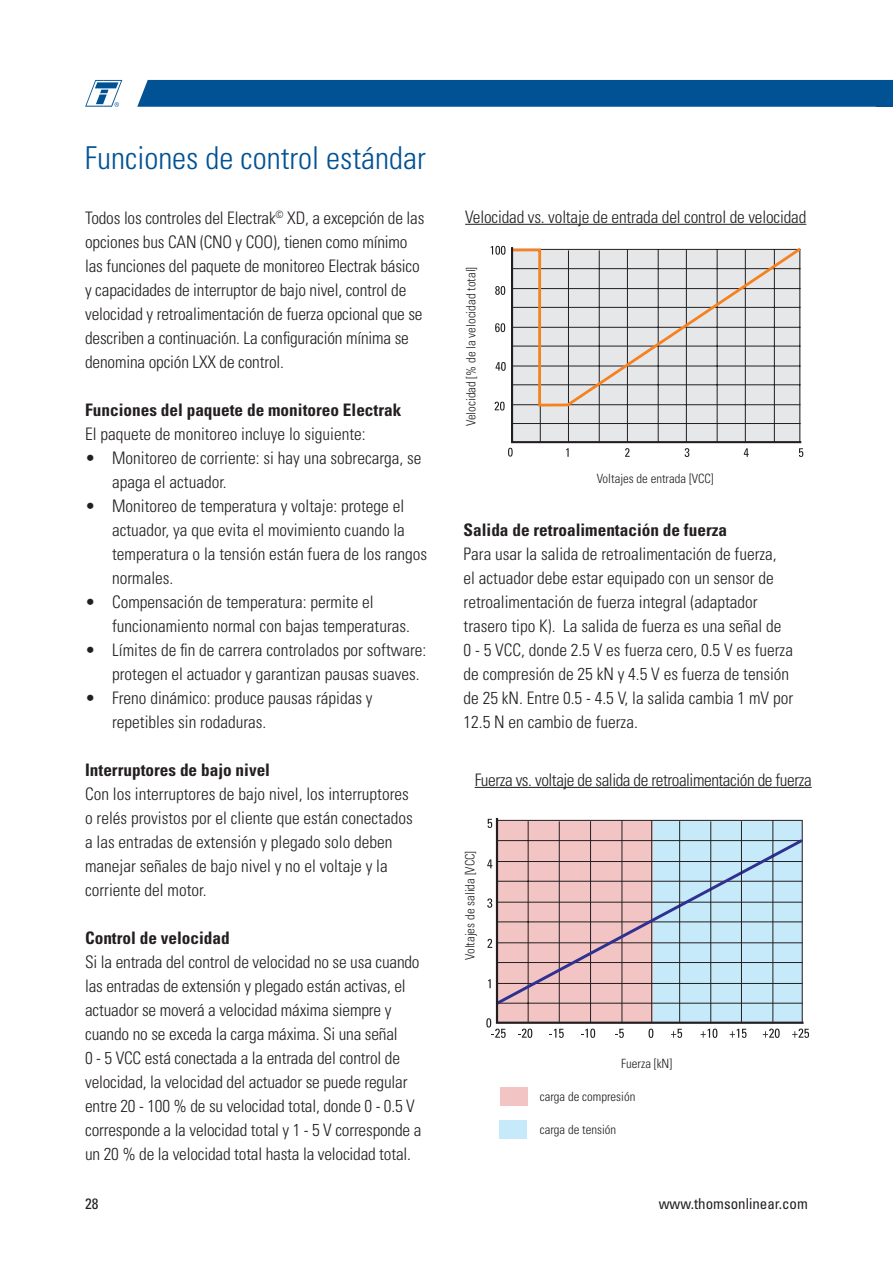
<style>
.page{position:relative;width:893px;height:1263px;background:#fff}
.page>*{position:absolute;margin:0;border:0;box-sizing:border-box;transform-origin:0 0}
.t1{font:300 condensed 31.5px "Univers LT Std";color:#005294}
.t2{font:300 condensed 17.25px/24px "Univers LT Std";color:#231f20}
.t3{font:700 condensed 17.25px "Univers LT Std";color:#231f20}
.t4{font:300 condensed 17.25px "Univers LT Std";letter-spacing:-.025em;color:#231f20}
.t5{font:condensed 15px "Univers LT Std";color:#231f20}
.t6{font:300 condensed 12.75px "Univers LT Std";color:#231f20}
</style>
<div class="page">
<div style="left:137px;top:80px;width:756px;height:27px;background:#005294"></div>
<svg style="left:85px;top:80px;width:37px;height:27px"></svg>
<svg style="left:488px;top:979px;width:3px;height:9px"></svg>
<svg style="left:648px;top:1029px;width:5px;height:9px"></svg>
<svg style="left:487px;top:939px;width:5px;height:9px"></svg>
<svg style="left:487px;top:898px;width:5px;height:10px"></svg>
<svg style="left:487px;top:859px;width:5px;height:9px"></svg>
<svg style="left:488px;top:819px;width:4px;height:9px"></svg>
<svg style="left:615px;top:1029px;width:9px;height:9px"></svg>
<svg style="left:495px;top:817px;width:309px;height:207px;background:#cdc7cf"></svg>
<svg style="left:549px;top:1029px;width:15px;height:9px"></svg>
<svg style="left:486px;top:1018px;width:20px;height:20px"></svg>
<div style="left:500px;top:1087px;width:28px;height:18px;background:#f2c4c3"></div>
<div style="left:499px;top:1120px;width:28px;height:19px;background:#c6eafa"></div>
<hr style="left:710px;top:821px;width:1px;height:202px;background:#231f20">
<hr style="left:773px;top:820px;width:1px;height:203px;background:#231f20">
<hr style="left:679px;top:821px;width:1px;height:202px;background:#231f20">
<hr style="left:741px;top:821px;width:1px;height:202px;background:#231f20">
<svg style="left:581px;top:1028px;width:14px;height:10px"></svg>
<svg style="left:518px;top:1028px;width:14px;height:10px"></svg>
<svg style="left:671px;top:1029px;width:11px;height:9px"></svg>
<svg style="left:730px;top:1029px;width:16px;height:9px"></svg>
<svg style="left:792px;top:1028px;width:17px;height:10px"></svg>
<svg style="left:700px;top:1028px;width:17px;height:10px"></svg>
<svg style="left:763px;top:1028px;width:17px;height:10px"></svg>
<svg style="left:508px;top:448px;width:5px;height:9px"></svg>
<svg style="left:511px;top:247px;width:291px;height:197px;background:#d4d1d1"></svg>
<svg style="left:495px;top:402px;width:10px;height:8px"></svg>
<svg style="left:495px;top:362px;width:11px;height:9px"></svg>
<svg style="left:495px;top:323px;width:10px;height:9px"></svg>
<svg style="left:495px;top:286px;width:10px;height:9px"></svg>
<svg style="left:491px;top:246px;width:14px;height:9px"></svg>
<svg style="left:566px;top:448px;width:3px;height:9px"></svg>
<svg style="left:625px;top:448px;width:5px;height:9px"></svg>
<svg style="left:684px;top:448px;width:5px;height:9px"></svg>
<svg style="left:744px;top:448px;width:5px;height:9px"></svg>
<svg style="left:799px;top:448px;width:4px;height:9px"></svg>
<hr style="left:465px;top:224px;width:341px;height:1px;background:#231f20">
<hr style="left:475px;top:787px;width:337px;height:1px;background:#231f20">
<p class="t1" style="left:85px;top:139px;width:343px">Funciones de control estándar</p>
<p class="t2" style="left:85px;top:206px;width:341px">Todos los controles del Electrak<sup>©</sup> XD, a excepción de las opciones bus CAN (CNO y COO), tienen como mínimo las funciones del paquete de monitoreo Electrak básico y capacidades de interruptor de bajo nivel, control de velocidad y retroalimentación de fuerza opcional que se describen a continuación. La configuración mínima se denomina opción LXX de control.</p>
<p class="t3" style="left:85px;top:399px;width:318px">Funciones del paquete de monitoreo Electrak</p>
<p class="t2" style="left:85px;top:422px;width:282px">El paquete de monitoreo incluye lo siguiente:</p>
<p class="t2" style="left:112px;top:446px;width:311px;text-indent:-27px">• Monitoreo de corriente: si hay una sobrecarga, se apaga el actuador.</p>
<p class="t2" style="left:112px;top:494px;width:317px;text-indent:-27px">• Monitoreo de temperatura y voltaje: protege el actuador, ya que evita el movimiento cuando la temperatura o la tensión están fuera de los rangos normales.</p>
<p class="t2" style="left:112px;top:590px;width:299px;text-indent:-27px">• Compensación de temperatura: permite el funcionamiento normal con bajas temperaturas.</p>
<p class="t2" style="left:112px;top:638px;width:316px;text-indent:-27px">• Límites de fin de carrera controlados por software: protegen el actuador y garantizan pausas suaves.</p>
<p class="t2" style="left:112px;top:686px;width:262px;text-indent:-27px">• Freno dinámico: produce pausas rápidas y repetibles sin rodaduras.</p>
<p class="t3" style="left:85px;top:759px;width:186px">Interruptores de bajo nivel</p>
<p class="t2" style="left:85px;top:782px;width:329px">Con los interruptores de bajo nivel, los interruptores o relés provistos por el cliente que están conectados a las entradas de extensión y plegado solo deben manejar señales de bajo nivel y no el voltaje y la corriente del motor.</p>
<p class="t3" style="left:85px;top:927px;width:146px">Control de velocidad</p>
<p class="t2" style="left:85px;top:950px;width:338px">Si la entrada del control de velocidad no se usa cuando las entradas de extensión y plegado están activas, el actuador se moverá a velocidad máxima siempre y cuando no se exceda la carga máxima. Si una señal<br>0 - 5 VCC está conectada a la entrada del control de velocidad, la velocidad del actuador se puede regular entre 20 - 100 % de su velocidad total, donde 0 - 0.5 V corresponde a la velocidad total y 1 - 5 V corresponde a un 20 % de la velocidad total hasta la velocidad total.</p>
<p class="t2" style="left:465px;top:204px;width:343px">Velocidad vs. voltaje de entrada del control de velocidad</p>
<p class="t6" style="left:463px;top:426px;width:161px;rotate:-90deg">Velocidad [% de la velocidad total]</p>
<p class="t6" style="left:597px;top:470px;width:119px">Voltajes de entrada [VCC]</p>
<p class="t3" style="left:464px;top:519px;width:265px">Salida de retroalimentación de fuerza</p>
<p class="t2" style="left:464px;top:542px;width:331px">Para usar la salida de retroalimentación de fuerza,<br>el actuador debe estar equipado con un sensor de retroalimentación de fuerza integral (adaptador trasero tipo K). La salida de fuerza es una señal de 0 - 5 VCC, donde 2.5 V es fuerza cero, 0.5 V es fuerza de compresión de 25 kN y 4.5 V es fuerza de tensión de 25 kN. Entre 0.5 - 4.5 V, la salida cambia 1 mV por 12.5 N en cambio de fuerza.</p>
<p class="t4" style="left:475px;top:769px;width:339px">Fuerza vs. voltaje de salida de retroalimentación de fuerza</p>
<p class="t6" style="left:462px;top:960px;width:111px;rotate:-90deg">Voltajes de salida [VCC]</p>
<p class="t6" style="left:621px;top:1056px;width:52px">Fuerza [kN]</p>
<p class="t6" style="left:540px;top:1089px;width:97px">carga de compresión</p>
<p class="t6" style="left:540px;top:1122px;width:78px">carga de tensión</p>
<p class="t5" style="left:85px;top:1194px;width:15px">28</p>
<p class="t5" style="left:659px;top:1194px;width:151px">www.thomsonlinear.com</p>
</div>
